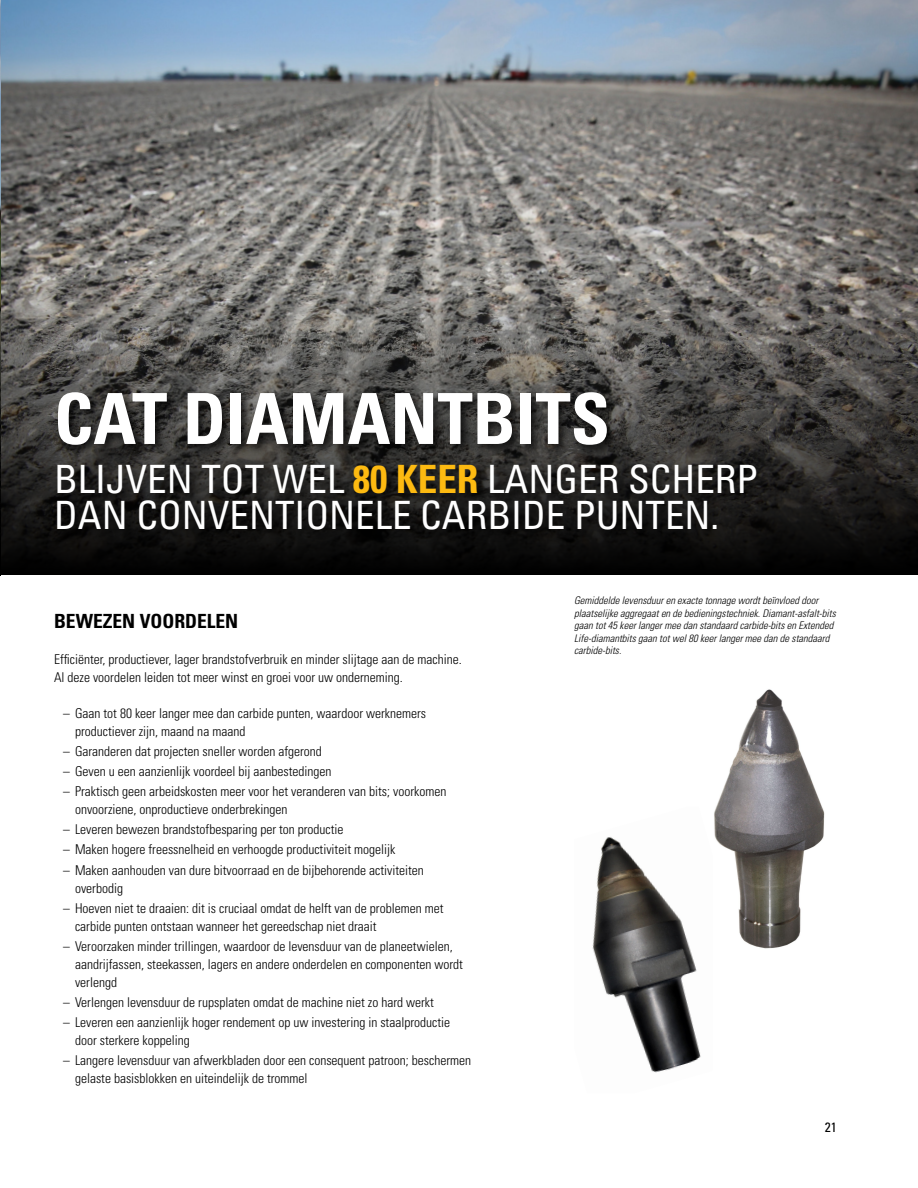
<style>
.page{position:relative;width:918px;height:1188px;background:#fff}
.page>*{position:absolute;margin:0;border:0;box-sizing:border-box;transform-origin:0 0}
.t1{font:700 condensed 70.5px "Univers LT Std";color:#fff}
.t2{font:condensed 39px/36px "Univers LT Std";color:#fff}
.t3{font:700 condensed 19.5px "Univers LT Std";color:#000}
.t4{font:300 condensed 13.5px/18px "Univers LT Std";color:#000}
.t5{font:condensed 13.5px "Univers LT Std";color:#000}
.t6{font:italic 300 condensed 10.5px/12.6px "Univers LT Std";color:#000}
.s1{font-weight:700;color:#fdba11}
</style>
<div class="page">
<img style="left:0;top:0;width:918px;height:275px">
<img style="left:714px;top:689px;width:111px;height:260px">
<svg style="left:1px;top:275px;width:917px;height:300px;background:#4b4946"></svg>
<div style="left:54px;top:389px;width:715px;height:154px;background:#000;opacity:.75"></div>
<img style="left:592px;top:837px;width:109px;height:236px">
<hr style="left:0;top:262px;width:1px;height:313px;background:#000">
<h1 class="t1" style="left:54px;top:376px;width:558px">CAT DIAMANTBITS</h1>
<h2 class="t2" style="left:54px;top:461px;width:706px">BLIJVEN TOT WEL <span class="s1">80 KEER</span> LANGER SCHERP<br>DAN CONVENTIONELE CARBIDE PUNTEN.</h2>
<h3 class="t3" style="left:54px;top:609px;width:186px">BEWEZEN VOORDELEN</h3>
<p class="t4" style="left:54px;top:650px;width:409px">Efficiënter, productiever, lager brandstofverbruik en minder slijtage aan de machine.<br>Al deze voordelen leiden tot meer winst en groei voor uw onderneming.</p>
<p class="t4" style="left:75px;top:704px;width:353px;text-indent:-12px">– Gaan tot 80 keer langer mee dan carbide punten, waardoor werknemers productiever zijn, maand na maand</p>
<p class="t4" style="left:63px;top:742px;width:260px">– Garanderen dat projecten sneller worden afgerond</p>
<p class="t4" style="left:63px;top:762px;width:270px">– Geven u een aanzienlijk voordeel bij aanbestedingen</p>
<p class="t4" style="left:75px;top:782px;width:373px;text-indent:-12px">– Praktisch geen arbeidskosten meer voor het veranderen van bits; voorkomen onvoorziene, onproductieve onderbrekingen</p>
<p class="t4" style="left:63px;top:820px;width:282px">– Leveren bewezen brandstofbesparing per ton productie</p>
<p class="t4" style="left:63px;top:841px;width:334px">– Maken hogere freessnelheid en verhoogde productiviteit mogelijk</p>
<p class="t4" style="left:75px;top:861px;width:350px;text-indent:-12px">– Maken aanhouden van dure bitvoorraad en de bijbehorende activiteiten overbodig</p>
<p class="t4" style="left:75px;top:899px;width:370px;text-indent:-12px">– Hoeven niet te draaien: dit is cruciaal omdat de helft van de problemen met carbide punten ontstaan wanneer het gereedschap niet draait</p>
<p class="t4" style="left:75px;top:937px;width:389px;text-indent:-12px">– Veroorzaken minder trillingen, waardoor de levensduur van de planeetwielen, aandrijfassen, steekassen, lagers en andere onderdelen en componenten wordt verlengd</p>
<p class="t4" style="left:63px;top:993px;width:372px">– Verlengen levensduur de rupsplaten omdat de machine niet zo hard werkt</p>
<p class="t4" style="left:75px;top:1013px;width:377px;text-indent:-12px">– Leveren een aanzienlijk hoger rendement op uw investering in staalproductie door sterkere koppeling</p>
<p class="t4" style="left:75px;top:1052px;width:398px;text-indent:-12px">– Langere levensduur van afwerkbladen door een consequent patroon; beschermen gelaste basisblokken en uiteindelijk de trommel</p>
<p class="t6" style="left:574px;top:594px;width:263px">Gemiddelde levensduur en exacte tonnage wordt beïnvloed door plaatselijke aggregaat en de bedieningstechniek. Diamant-asfalt-bits gaan tot 45 keer langer mee dan standaard carbide-bits en Extended Life-diamantbits gaan tot wel 80 keer langer mee dan de standaard carbide-bits.</p>
<p class="t5" style="left:825px;top:1118px;width:14px">21</p>
</div>
